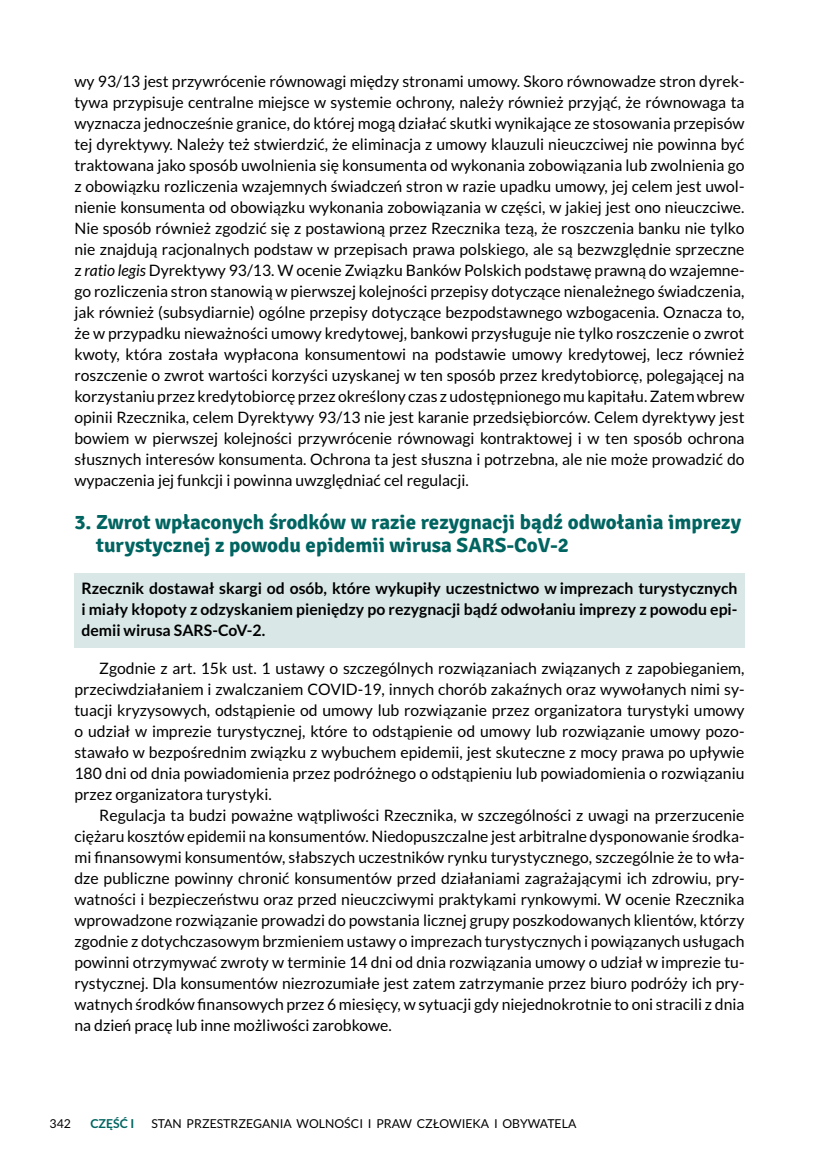
<style>
.page{position:relative;width:819px;height:1166px;background:#fff}
.page>*{position:absolute;margin:0;border:0;box-sizing:border-box;transform-origin:0 0}
.t1{font:700 20.3px/22.8px "Signika";color:#006461}
.t2{font:15.75px/21px "Lato";color:#000;text-align:justify}
.t3{font:700 15.75px/21px "Lato";color:#000;text-align:justify}
.t4{font:12.25px "Lato";color:#000}
.t5{font:700 12.25px "Lato";color:#006461}
.s1{font-style:italic}
</style>
<div class="page">
<div style="left:74px;top:573px;width:670px;height:74px;background:#d9e8e7"></div>
<p class="t2" style="left:74px;top:71px;width:671px">wy 93/13 jest przywrócenie równowagi między stronami umowy. Skoro równowadze stron dyrek&shy;tywa przypisuje centralne miejsce w systemie ochrony, należy również przyjąć, że równowaga ta wyznacza jednocześnie granice, do której mogą działać skutki wynikające ze stosowania przepisów tej dyrektywy. Należy też stwierdzić, że eliminacja z umowy klauzuli nieuczciwej nie powinna być traktowana jako sposób uwolnienia się konsumenta od wykonania zobowiązania lub zwolnienia go z obowiązku rozliczenia wzajemnych świadczeń stron w razie upadku umowy, jej celem jest uwol&shy;nienie konsumenta od obowiązku wykonania zobowiązania w części, w jakiej jest ono nieuczciwe.<br>Nie sposób również zgodzić się z postawioną przez Rzecznika tezą, że roszczenia banku nie tylko nie znajdują racjonalnych podstaw w przepisach prawa polskiego, ale są bezwzględnie sprzeczne z <span class="s1">ratio legis</span> Dyrektywy 93/13. W ocenie Związku Banków Polskich podstawę prawną do wzajemne&shy;go rozliczenia stron stanowią w pierwszej kolejności przepisy dotyczące nienależnego świadczenia, jak również (subsydiarnie) ogólne przepisy dotyczące bezpodstawnego wzbogacenia. Oznacza to, że w przypadku nieważności umowy kredytowej, bankowi przysługuje nie tylko roszczenie o zwrot kwoty, która została wypłacona konsumentowi na podstawie umowy kredytowej, lecz również roszczenie o zwrot wartości korzyści uzyskanej w ten sposób przez kredytobiorcę, polegającej na korzystaniu przez kredytobiorcę przez określony czas z udostępnionego mu kapitału. Zatem wbrew opinii Rzecznika, celem Dyrektywy 93/13 nie jest karanie przedsiębiorców. Celem dyrektywy jest bowiem w pierwszej kolejności przywrócenie równowagi kontraktowej i w ten sposób ochrona słusznych interesów konsumenta. Ochrona ta jest słuszna i potrzebna, ale nie może prowadzić do wypaczenia jej funkcji i powinna uwzględniać cel regulacji.</p>
<p class="t1" style="left:96px;top:511px;width:646px;text-indent:-22px">3. Zwrot wpłaconych środków w razie rezygnacji bądź odwołania imprezy turystycznej z powodu epidemii wirusa SARS-CoV-2</p>
<p class="t3" style="left:81px;top:578px;width:657px">Rzecznik dostawał skargi od osób, które wykupiły uczestnictwo w imprezach turystycznych i miały kłopoty z odzyskaniem pieniędzy po rezygnacji bądź odwołaniu imprezy z powodu epi&shy;demii wirusa SARS-CoV-2.</p>
<p class="t2" style="left:74px;top:658px;width:671px;text-indent:25px">Zgodnie z art. 15k ust. 1 ustawy o szczególnych rozwiązaniach związanych z zapobieganiem, przeciwdziałaniem i zwalczaniem COVID-19, innych chorób zakaźnych oraz wywołanych nimi sy&shy;tuacji kryzysowych, odstąpienie od umowy lub rozwiązanie przez organizatora turystyki umowy o udział w imprezie turystycznej, które to odstąpienie od umowy lub rozwiązanie umowy pozo&shy;stawało w bezpośrednim związku z wybuchem epidemii, jest skuteczne z mocy prawa po upływie 180 dni od dnia powiadomienia przez podróżnego o odstąpieniu lub powiadomienia o rozwiązaniu przez organizatora turystyki.</p>
<p class="t2" style="left:74px;top:805px;width:671px;text-indent:25px">Regulacja ta budzi poważne wątpliwości Rzecznika, w szczególności z uwagi na przerzucenie ciężaru kosztów epidemii na konsumentów. Niedopuszczalne jest arbitralne dysponowanie środka&shy;mi finansowymi konsumentów, słabszych uczestników rynku turystycznego, szczególnie że to wła&shy;dze publiczne powinny chronić konsumentów przed działaniami zagrażającymi ich zdrowiu, pry&shy;watności i bezpieczeństwu oraz przed nieuczciwymi praktykami rynkowymi. W ocenie Rzecznika wprowadzone rozwiązanie prowadzi do powstania licznej grupy poszkodowanych klientów, którzy zgodnie z dotychczasowym brzmieniem ustawy o imprezach turystycznych i powiązanych usługach powinni otrzymywać zwroty w terminie 14 dni od dnia rozwiązania umowy o udział w imprezie tu&shy;rystycznej. Dla konsumentów niezrozumiałe jest zatem zatrzymanie przez biuro podróży ich pry&shy;watnych środków finansowych przez 6 miesięcy, w sytuacji gdy niejednokrotnie to oni stracili z dnia na dzień pracę lub inne możliwości zarobkowe.</p>
<p class="t4" style="left:50px;top:1116px;width:23px">342</p>
<p class="t5" style="left:90px;top:1116px;width:17px">CZĘŚĆ</p>
<p class="t5" style="left:130px;top:1116px;width:5px">I</p>
<p class="t4" style="left:151px;top:1116px;width:16px">Stan</p>
<p class="t4" style="left:187px;top:1116px;width:9px">przestrzegania</p>
<p class="t4" style="left:296px;top:1116px;width:90px">wolności i praw</p>
<p class="t4" style="left:417px;top:1116px;width:32px">człowieka</p>
<p class="t4" style="left:494px;top:1116px;width:18px">i obywate</p>
<p class="t4" style="left:561px;top:1116px;width:14px">la</p>
</div>
